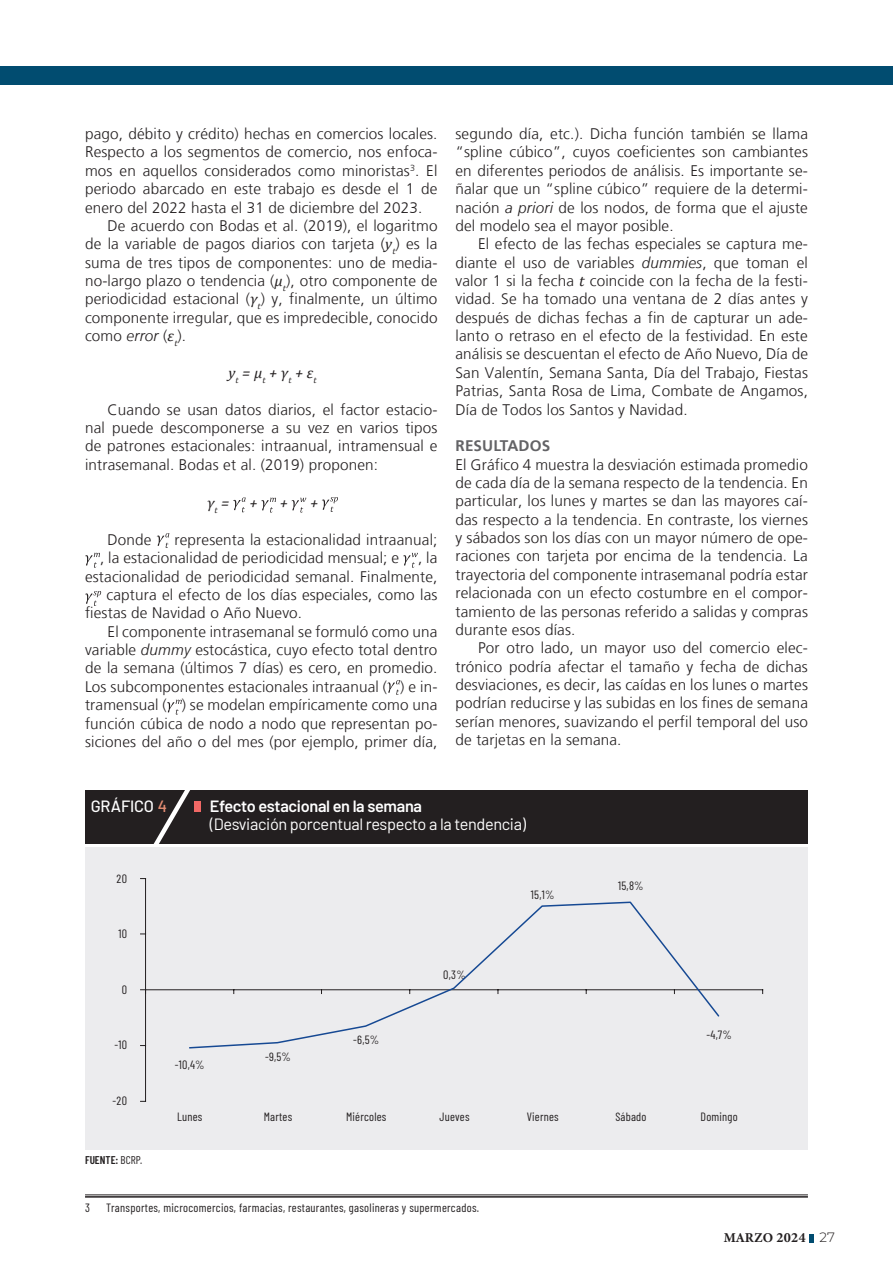
<style>
.page{position:relative;width:893px;height:1276px;background:#fff}
.page>*{position:absolute;margin:0;border:0;box-sizing:border-box;transform-origin:0 0}
.t1{font:16.35px "Barlow";letter-spacing:-.02em;color:#fff}
.t2{font:600 16.35px "Barlow";letter-spacing:-.02em;color:#fff}
.t3{font:500 16.35px "Barlow";letter-spacing:-.01em;color:#fff}
.NUEVO_PARRAFO{font:300 15.3px/18.3px "Frutiger LT";letter-spacing:.01em;color:#231f20;text-align:justify}
.PARRAFO_SIN_INDENTADO{font:300 15.3px/18.3px "Frutiger LT";letter-spacing:.01em;color:#231f20;text-align:justify}
.NUEVO_PARRAFO-2{font:italic 15.3px "Cambria";color:#231f20}
.TITULO{font:700 15.3px "Frutiger LT";letter-spacing:.01em;color:#636366}
.t4{font:13.5px "Minion Variable Concept";letter-spacing:.02em;color:#231f20}
.PIE{font:12px "Barlow Condensed";letter-spacing:.025em;color:#231f20}
.t5{font:600 11.25px "Barlow Condensed";color:#231f20}
.s1{font-family:"Cambria";font-weight:400;font-style:italic}
.s2{font-style:italic}
.s3{color:#e68e74}
.s4{font-weight:400}
.s5{font-family:"Montserrat";font-weight:300}
</style>
<div class="page">
<svg style="left:809px;top:1234px;width:4px;height:8px"></svg>
<svg style="left:233px;top:497px;width:13px;height:15px"></svg>
<svg style="left:261px;top:498px;width:15px;height:14px"></svg>
<svg style="left:291px;top:498px;width:15px;height:14px"></svg>
<svg style="left:322px;top:497px;width:16px;height:15px"></svg>
<svg style="left:157px;top:533px;width:12px;height:15px"></svg>
<svg style="left:85px;top:553px;width:15px;height:15px"></svg>
<svg style="left:403px;top:553px;width:15px;height:15px"></svg>
<svg style="left:85px;top:591px;width:16px;height:15px"></svg>
<svg style="left:387px;top:680px;width:13px;height:15px"></svg>
<svg style="left:167px;top:700px;width:15px;height:14px"></svg>
<hr style="left:85px;top:1194px;width:723px;height:1px;background:#231f20">
<hr style="left:85px;top:1196px;width:723px;height:1px;background:#231f20">
<div style="left:0;top:67px;width:893px;height:18px;background:#014c70"></div>
<div style="left:85px;top:847px;width:723px;height:302px;background:#ececee"></div>
<div style="left:85px;top:790px;width:723px;height:53px;background:#231f20"></div>
<svg style="left:154px;top:790px;width:47px;height:53px"></svg>
<div style="left:195px;top:801px;width:6px;height:10px;background:#f16865"></div>
<hr style="left:145px;top:878px;width:1px;height:223px;background:#231f20">
<hr style="left:146px;top:989px;width:617px;height:1px;background:#231f20">
<svg style="left:188px;top:901px;width:533px;height:148px"></svg>
<p class="PARRAFO_SIN_INDENTADO" style="left:85px;top:125px;width:354px">pago, débito y crédito) hechas en comercios locales.<br>Respecto a los segmentos de comercio, nos enfoca&shy;mos en aquellos considerados como minoristas<sup>3</sup>. El periodo abarcado en este trabajo es desde el 1 de enero del 2022 hasta el 31 de diciembre del 2023.</p>
<p class="NUEVO_PARRAFO" style="left:85px;top:217px;width:354px;text-indent:22px">De acuerdo con Bodas et al. (2019), el logaritmo de la variable de pagos diarios con tarjeta (<span class="s1">y</span><sub>t</sub>) es la suma de tres tipos de componentes: uno de media&shy;no-largo plazo o tendencia (<span class="s1">μ</span><sub>t</sub>), otro componente de periodicidad estacional (<span class="s1">γ</span><sub>t</sub>) y, finalmente, un último componente irregular, que es impredecible, conocido como <span class="s2">error</span> (<span class="s1">ε</span><sub>t</sub>).</p>
<p class="NUEVO_PARRAFO-2" style="left:228px;top:362px;width:90px">y<sub>t</sub> = μ<sub>t</sub> + γ<sub>t</sub> + ε<sub>t</sub></p>
<p class="NUEVO_PARRAFO" style="left:85px;top:400px;width:354px;text-indent:22px">Cuando se usan datos diarios, el factor estacio&shy;nal puede descomponerse a su vez en varios tipos de patrones estacionales: intraanual, intramensual e intrasemanal. Bodas et al. (2019) proponen:</p>
<p class="NUEVO_PARRAFO-2" style="left:207px;top:492px;width:24px">γ<sub>t</sub> =</p>
<p class="NUEVO_PARRAFO-2" style="left:249px;top:492px;width:10px">+</p>
<p class="NUEVO_PARRAFO-2" style="left:280px;top:492px;width:10px">+</p>
<p class="NUEVO_PARRAFO-2" style="left:310px;top:492px;width:10px">+</p>
<p class="NUEVO_PARRAFO" style="left:108px;top:530px;width:45px">Donde</p>
<p class="NUEVO_PARRAFO" style="left:175px;top:530px;width:264px">representa la estacionalidad intraanual;</p>
<p class="NUEVO_PARRAFO" style="left:100px;top:549px;width:339px">, la estacionalidad de periodicidad mensual; e , la</p>
<p class="NUEVO_PARRAFO" style="left:85px;top:567px;width:354px">estacionalidad de periodicidad semanal. Finalmente,</p>
<p class="NUEVO_PARRAFO" style="left:106px;top:586px;width:332px">captura el efecto de los días especiales, como las</p>
<p class="NUEVO_PARRAFO" style="left:85px;top:604px;width:219px">fiestas de Navidad o Año Nuevo.</p>
<p class="NUEVO_PARRAFO" style="left:85px;top:622px;width:354px;text-indent:22px">El componente intrasemanal se formuló como una variable <span class="s2">dummy</span> estocástica, cuyo efecto total dentro de la semana (últimos 7 días) es cero, en promedio.<br>Los subcomponentes estacionales intraanual ( ) e in&shy;tramensual ( ) se modelan empíricamente como una función cúbica de nodo a nodo que representan po&shy;siciones del año o del mes (por ejemplo, primer día,</p>
<p class="NUEVO_PARRAFO" style="left:455px;top:125px;width:354px">segundo día, etc.). Dicha función también se llama “spline cúbico”, cuyos coeficientes son cambiantes en diferentes periodos de análisis. Es importante se&shy;ñalar que un “spline cúbico” requiere de la determi&shy;nación <span class="s2">a priori</span> de los nodos, de forma que el ajuste del modelo sea el mayor posible.</p>
<p class="NUEVO_PARRAFO" style="left:455px;top:235px;width:354px;text-indent:22px">El efecto de las fechas especiales se captura me&shy;diante el uso de variables <span class="s2">dummies</span>, que toman el valor 1 si la fecha <span class="s1">t</span> coincide con la fecha de la festi&shy;vidad. Se ha tomado una ventana de 2 días antes y después de dichas fechas a fin de capturar un ade&shy;lanto o retraso en el efecto de la festividad. En este análisis se descuentan el efecto de Año Nuevo, Día de San Valentín, Semana Santa, Día del Trabajo, Fiestas Patrias, Santa Rosa de Lima, Combate de Angamos, Día de Todos los Santos y Navidad.</p>
<p class="TITULO" style="left:455px;top:437px;width:96px">RESULTADOS</p>
<p class="PARRAFO_SIN_INDENTADO" style="left:455px;top:455px;width:354px">El Gráfico 4 muestra la desviación estimada promedio de cada día de la semana respecto de la tendencia. En particular, los lunes y martes se dan las mayores caí&shy;das respecto a la tendencia. En contraste, los viernes y sábados son los días con un mayor número de ope&shy;raciones con tarjeta por encima de la tendencia. La trayectoria del componente intrasemanal podría estar relacionada con un efecto costumbre en el compor&shy;tamiento de las personas referido a salidas y compras durante esos días.</p>
<p class="NUEVO_PARRAFO" style="left:455px;top:639px;width:354px;text-indent:22px">Por otro lado, un mayor uso del comercio elec&shy;trónico podría afectar el tamaño y fecha de dichas desviaciones, es decir, las caídas en los lunes o martes podrían reducirse y las subidas en los fines de semana serían menores, suavizando el perfil temporal del uso de tarjetas en la semana.</p>
<p class="t3" style="left:91px;top:794px;width:78px">GRÁFICO <span class="s3">4</span></p>
<p class="t2" style="left:210px;top:794px;width:214px">Efecto estacional en la semana</p>
<p class="t1" style="left:210px;top:812px;width:318px">(Desviación porcentual respecto a la tendencia)</p>
<p class="PIE" style="left:117px;top:870px;width:12px">20</p>
<p class="PIE" style="left:118px;top:925px;width:10px">10</p>
<p class="PIE" style="left:122px;top:981px;width:7px">0</p>
<p class="PIE" style="left:114px;top:1036px;width:14px">-10</p>
<p class="PIE" style="left:113px;top:1092px;width:16px">-20</p>
<p class="t5" style="left:85px;top:1151px;width:59px">FUENTE: <span class="s4">BCRP.</span></p>
<p class="PIE" style="left:175px;top:1055px;width:31px">-10,4%</p>
<p class="PIE" style="left:177px;top:1108px;width:27px">Lunes</p>
<p class="PIE" style="left:265px;top:1048px;width:27px">-9,5%</p>
<p class="PIE" style="left:264px;top:1108px;width:30px">Martes</p>
<p class="PIE" style="left:353px;top:1031px;width:28px">-6,5%</p>
<p class="PIE" style="left:346px;top:1108px;width:42px">Miércoles</p>
<p class="PIE" style="left:443px;top:966px;width:24px">0,3%</p>
<p class="PIE" style="left:439px;top:1108px;width:32px">Jueves</p>
<p class="PIE" style="left:85px;top:1199px;width:6px">3</p>
<p class="PIE" style="left:106px;top:1199px;width:374px">Transportes, microcomercios, farmacias, restaurantes, gasolineras y supermercados.</p>
<p class="PIE" style="left:531px;top:885px;width:25px">15,1%</p>
<p class="PIE" style="left:527px;top:1108px;width:34px">Viernes</p>
<p class="PIE" style="left:618px;top:877px;width:27px">15,8%</p>
<p class="PIE" style="left:615px;top:1108px;width:33px">Sábado</p>
<p class="PIE" style="left:706px;top:1026px;width:27px">-4,7%</p>
<p class="PIE" style="left:700px;top:1108px;width:39px">Domingo</p>
<p class="t4" style="left:724px;top:1228px;width:113px">MARZO 2024 <span class="s5">27</span></p>
</div>
